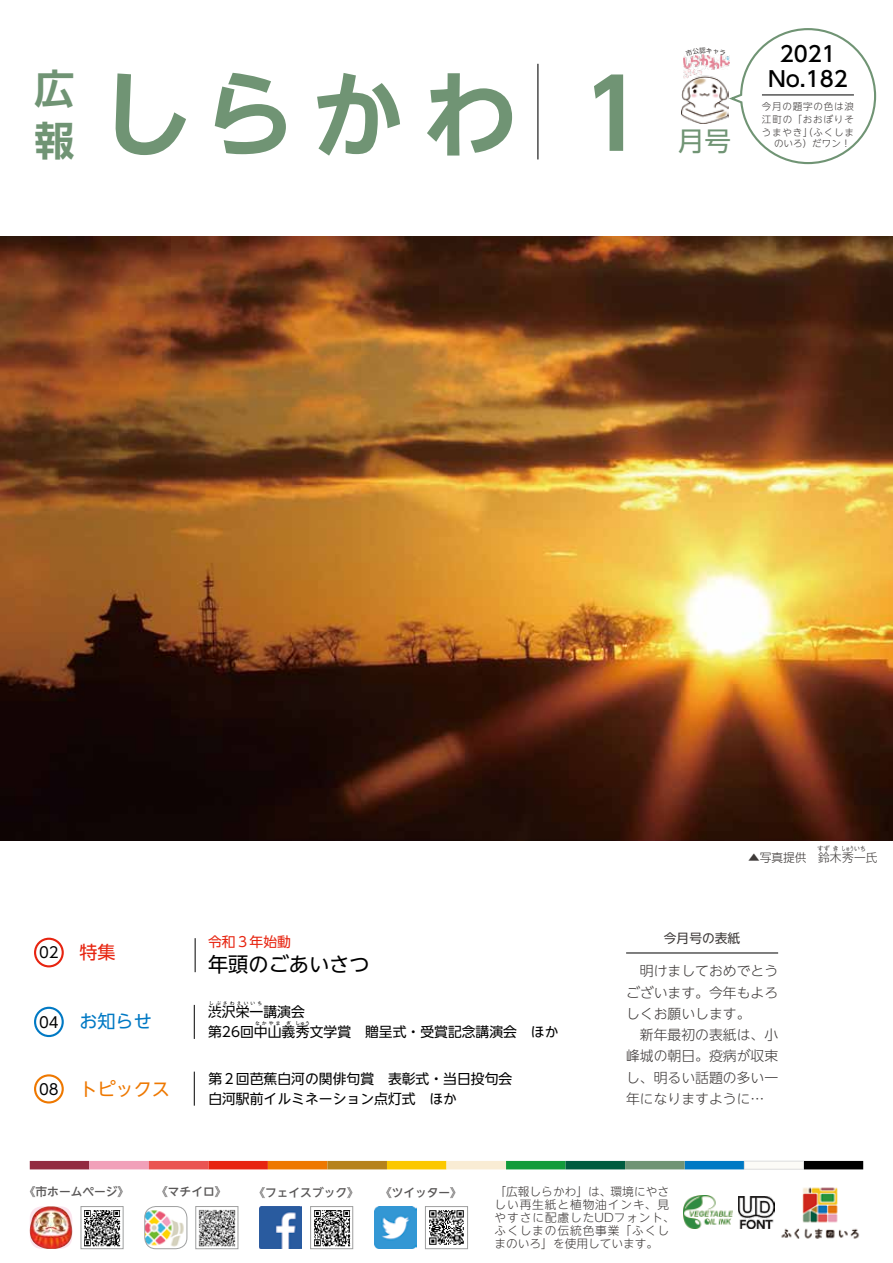
<style>
.page{position:relative;width:893px;height:1263px;background:#fff}
.page>*{position:absolute;margin:0;border:0;box-sizing:border-box;transform-origin:0 0}
.t1{font:700 95.7px "UD Shin Go NT Pro De";color:#709474}
.t2{font:700 40.35px/52.5px "UD Shin Go NT Pro De";color:#709474}
.t3{font:26.55px "UD Shin Go NT Pro";color:#709474}
.t4{font:500 21.3px/25.5px "UD Shin Go NT Pro";color:#000;text-align:center}
.t5{font:20.25px "UD Shin Go NT Pro";color:#000}
.t6{font:18px "UD Shin Go NT Pro";color:#ee7800}
.t7{font:18px "UD Shin Go NT Pro";color:#0079c4}
.t8{font:18px "UD Shin Go NT Pro";color:#e72410}
.t9{font:14.85px "UD Shin Go NT Pro";color:#000}
.t10{font:300 13.8px/21.3px "UD Shin Go NT Pro";color:#3e3a39}
.t11{font:13.8px "UD Shin Go NT Pro";color:#000}
.t12{font:13.8px "UD Shin Go NT Pro";color:#e72410}
.t13{font:12.75px "UD Shin Go NT Pro";color:#3e3a39}
.t14{font:300 11.7px/12.8px "UD Shin Go NT Pro";letter-spacing:.075em;color:#3e3a39}
.t15{font:500 11.7px "UD Shin Go NT Pro";color:#595757}
.t16{font:300 11.7px "UD Shin Go NT Pro";color:#3e3a39}
.t17{font:300 9.6px/12.8px "UD Shin Go NT Pro";letter-spacing:.075em;color:#3e3a39;text-align:justify}
.t18{font:300 6.45px "UD Shin Go NT Pro";color:#3e3a39}
.t19{font:4.8px "UD Shin Go NT Pro";letter-spacing:.445em;color:#000}
</style>
<div class="page">
<img style="left:0;top:237px;width:893px;height:603px">
<img style="left:683px;top:1196px;width:50px;height:33px">
<img style="left:738px;top:1196px;width:37px;height:33px">
<img style="left:781px;top:1187px;width:79px;height:52px">
<img style="left:198px;top:1209px;width:38px;height:38px">
<div style="left:196px;top:1206px;width:42px;height:43px;border:1px solid #9fa0a0"></div>
<img style="left:145px;top:1207px;width:42px;height:42px">
<div style="left:145px;top:1206px;width:42px;height:43px;border:1px solid #9fa0a0;border-radius:11px"></div>
<img style="left:84px;top:1210px;width:37px;height:37px">
<div style="left:81px;top:1206px;width:42px;height:43px;border:1px solid #9fa0a0"></div>
<svg style="left:30px;top:1206px;width:42px;height:43px"></svg>
<img style="left:30px;top:1206px;width:18px;height:32px">
<img style="left:314px;top:1210px;width:37px;height:37px">
<div style="left:310px;top:1206px;width:43px;height:43px;border:1px solid #9fa0a0"></div>
<img style="left:429px;top:1210px;width:35px;height:35px">
<div style="left:425px;top:1206px;width:43px;height:43px;border:1px solid #9fa0a0"></div>
<img style="left:259px;top:1206px;width:43px;height:43px">
<img style="left:374px;top:1206px;width:43px;height:43px">
<hr style="left:537px;top:64px;width:1px;height:95px;background:#000">
<div style="left:208px;top:1161px;width:60px;height:8px;background:#e72410"></div>
<div style="left:685px;top:1161px;width:59px;height:8px;background:#0079c4"></div>
<div style="left:268px;top:1161px;width:59px;height:8px;background:#ee7800"></div>
<div style="left:506px;top:1161px;width:60px;height:8px;background:#129b3a"></div>
<div style="left:30px;top:1161px;width:59px;height:8px;background:#922b40"></div>
<div style="left:89px;top:1161px;width:60px;height:8px;background:#f1a0b9"></div>
<div style="left:387px;top:1161px;width:59px;height:8px;background:#fcc800"></div>
<div style="left:149px;top:1161px;width:59px;height:8px;background:#ea5452"></div>
<div style="left:327px;top:1161px;width:60px;height:8px;background:#b6821b"></div>
<div style="left:566px;top:1161px;width:59px;height:8px;background:#005c3f"></div>
<div style="left:446px;top:1161px;width:60px;height:8px;background:#f9ecd4"></div>
<div style="left:625px;top:1161px;width:60px;height:8px;background:#709474"></div>
<div style="left:804px;top:1161px;width:59px;height:8px;background:#000"></div>
<div style="left:744px;top:1161px;width:60px;height:8px;background:#fcfbf7;border:1px solid #dcdddd"></div>
<img style="left:683px;top:56px;width:2px;height:12px">
<hr style="left:626px;top:953px;width:152px;height:1px;background:#000">
<img style="left:681px;top:70px;width:4px;height:48px">
<div style="left:34px;top:1007px;width:30px;height:30px;border:2px solid #0079c4;border-radius:50%"></div>
<hr style="left:194px;top:1005px;width:1px;height:34px;background:#000">
<div style="left:34px;top:938px;width:30px;height:29px;border:2px solid #e72410;border-radius:50%"></div>
<hr style="left:195px;top:938px;width:1px;height:34px;background:#000">
<div style="left:34px;top:1074px;width:30px;height:29px;border:2px solid #ee7800;border-radius:50%"></div>
<hr style="left:194px;top:1071px;width:1px;height:35px;background:#000">
<svg style="left:685px;top:28px;width:192px;height:137px"></svg>
<h2 class="t2" style="left:34px;top:61px;width:41px">広報</h2>
<h1 class="t1" style="left:97px;top:37px;width:423px">しらかわ</h1>
<h1 class="t1" style="left:566px;top:37px;width:97px">１</h1>
<h3 class="t3" style="left:678px;top:119px;width:55px">月号</h3>
<h3 class="t4" style="left:768px;top:40px;width:81px">2021<br>No.182</h3>
<p class="t17" style="left:762px;top:100px;width:93px">今月の題字の色は浪江町の「おおぼりそうまやき」（ふくしま</p>
<p class="t17" style="left:774px;top:137px;width:78px">のいろ）だワン!</p>
<p class="t18" style="left:817px;top:843px;width:50px">すずきしゅういち</p>
<p class="t16" style="left:748px;top:848px;width:131px">▲写真提供　鈴木秀一氏</p>
<p class="t9" style="left:39px;top:940px;width:21px">02</p>
<h3 class="t8" style="left:79px;top:938px;width:38px">特集</h3>
<p class="t12" style="left:208px;top:931px;width:84px">令和３年始動</p>
<h3 class="t5" style="left:208px;top:948px;width:163px">年頭のごあいさつ</h3>
<p class="t9" style="left:39px;top:1010px;width:21px">04</p>
<h3 class="t7" style="left:79px;top:1007px;width:74px">お知らせ</h3>
<p class="t19" style="left:209px;top:999px;width:55px">しぶさわえいいち</p>
<p class="t11" style="left:208px;top:1021px;width:352px">第26回中山義秀文学賞　贈呈式・受賞記念講演会　ほか</p>
<p class="t11" style="left:208px;top:1001px;width:98px">渋沢栄一講演会</p>
<p class="t19" style="left:255px;top:1019px;width:27px">なかやま</p>
<p class="t19" style="left:286px;top:1019px;width:6px">ぎ</p>
<p class="t19" style="left:295px;top:1019px;width:16px">しゅう</p>
<p class="t9" style="left:39px;top:1077px;width:21px">08</p>
<h3 class="t6" style="left:79px;top:1074px;width:92px">トピックス</h3>
<p class="t11" style="left:208px;top:1067px;width:306px">第２回芭蕉白河の関俳句賞　表彰式・当日投句会</p>
<p class="t11" style="left:208px;top:1087px;width:250px">白河駅前イルミネーション点灯式　ほか</p>
<p class="t13" style="left:664px;top:927px;width:78px">今月号の表紙</p>
<p class="t10" style="left:626px;top:960px;width:154px;text-indent:14px">明けましておめでとうございます。今年もよろしくお願いします。<br>　新年最初の表紙は、小峰城の朝日。疫病が収束し、明るい話題の多い一年になりますように...</p>
<p class="t15" style="left:24px;top:1182px;width:107px">《市ホームページ》</p>
<p class="t15" style="left:156px;top:1182px;width:72px">《マチイロ》</p>
<p class="t15" style="left:254px;top:1183px;width:107px">《フェイスブック》</p>
<p class="t15" style="left:380px;top:1183px;width:83px">《ツイッター》</p>
<p class="t16" style="left:494px;top:1182px;width:176px">「広報しらかわ」は、環境にやさ</p>
<p class="t14" style="left:494px;top:1198px;width:182px">しい再生紙と植物油インキ、見やすさに配慮したUDフォント、ふくしまの伝統色事業「ふくしまのいろ」を使用しています。</p>
</div>
